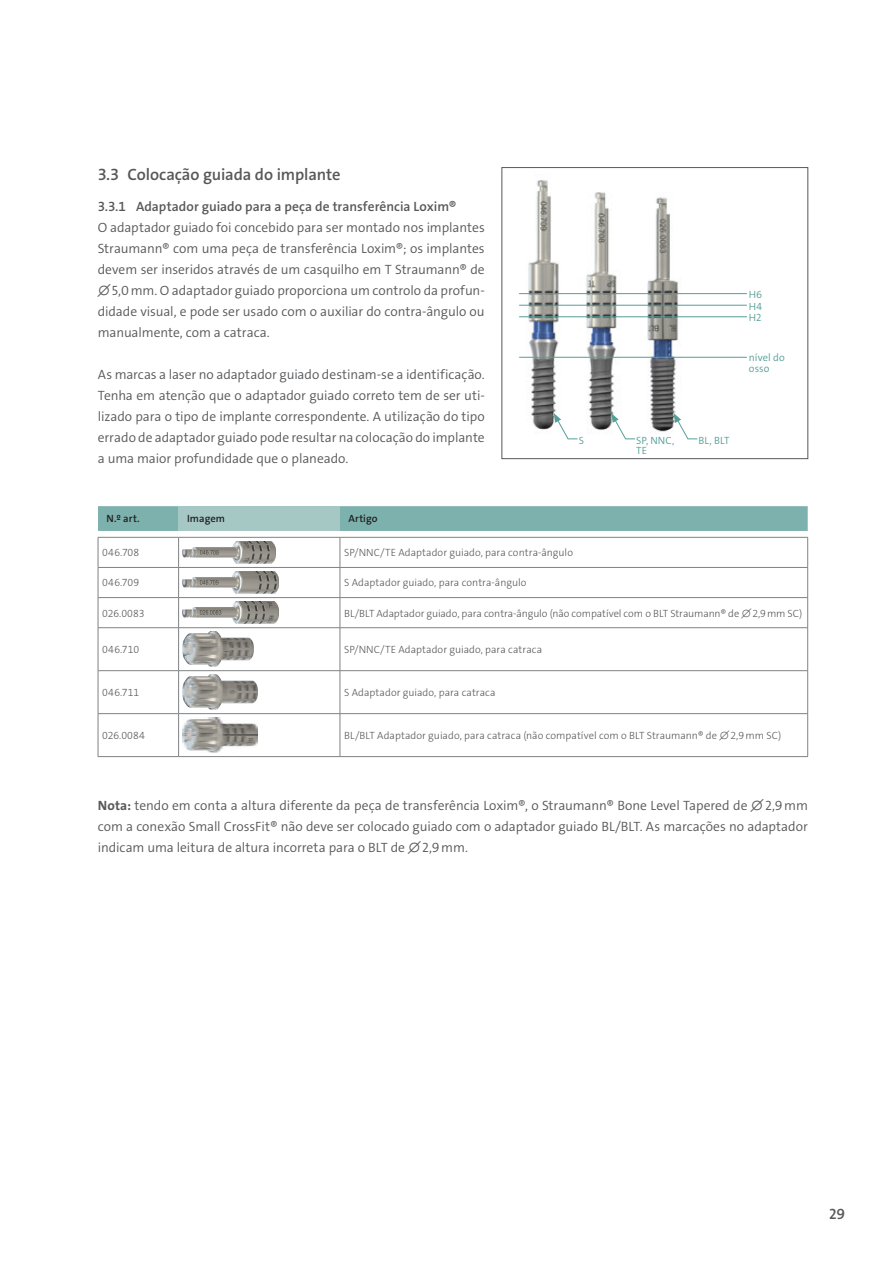
<style>
.page{position:relative;width:893px;height:1263px;background:#fff}
.page>*{position:absolute;margin:0;border:0;box-sizing:border-box;transform-origin:0 0}
.Subtitle{font:16.5px "The Sans LP6 Se Bld";letter-spacing:-.005em;color:#57585a}
.t1{font:15px "The Sans LP6 Se Bld";color:#57585a}
.Copy{font:13.5px/21px "The Sans LP4 Se Lig";color:#57585a;text-align:justify}
.Subtitle_II{font:13.5px "The Sans LP6 Se Bld";letter-spacing:.005em;color:#57585a}
.Table_Copy{font:10.5px "The Sans LP3 Lig";color:#57585a}
.Brochure_title{font:10.5px/10.5px "The Sans LP4 Se Lig";letter-spacing:.01em;color:#569e98}
.Table_Title{font:10.5px "The Sans LP6 Se Bld";letter-spacing:.005em;color:#231f20}
.s1{font-family:"The Sans LP7 Bld"}
</style>
<div class="page">
<img style="left:519px;top:180px;width:228px;height:260px">
<div style="left:502px;top:167px;width:306px;height:292px;border:1px solid #57585a"></div>
<hr style="left:519px;top:293px;width:228px;height:1px;background:#569e98">
<hr style="left:519px;top:305px;width:228px;height:1px;background:#569e98">
<hr style="left:519px;top:316px;width:228px;height:1px;background:#569e98">
<hr style="left:519px;top:357px;width:228px;height:1px;background:#569e98">
<svg style="left:554px;top:413px;width:23px;height:27px"></svg>
<svg style="left:611px;top:413px;width:24px;height:27px"></svg>
<svg style="left:673px;top:413px;width:24px;height:27px"></svg>
<div style="left:98px;top:506px;width:710px;height:25px;background:#7db1ad"></div>
<div style="left:179px;top:506px;width:161px;height:25px;background:#a5c8c5"></div>
<hr style="left:98px;top:537px;width:1px;height:30px;background:#808285">
<hr style="left:178px;top:537px;width:1px;height:30px;background:#808285">
<hr style="left:340px;top:537px;width:1px;height:30px;background:#808285">
<hr style="left:807px;top:537px;width:1px;height:30px;background:#808285">
<hr style="left:98px;top:567px;width:81px;height:1px;background:#808285">
<hr style="left:179px;top:567px;width:161px;height:1px;background:#808285">
<hr style="left:340px;top:567px;width:468px;height:1px;background:#808285">
<hr style="left:98px;top:597px;width:81px;height:1px;background:#808285">
<svg style="left:98px;top:568px;width:1px;height:59px"></svg>
<hr style="left:179px;top:597px;width:161px;height:1px;background:#808285">
<svg style="left:178px;top:568px;width:1px;height:59px"></svg>
<hr style="left:340px;top:597px;width:468px;height:1px;background:#808285">
<svg style="left:340px;top:568px;width:1px;height:59px"></svg>
<svg style="left:807px;top:568px;width:1px;height:59px"></svg>
<hr style="left:98px;top:627px;width:81px;height:1px;background:#808285">
<hr style="left:98px;top:628px;width:1px;height:42px;background:#808285">
<hr style="left:179px;top:627px;width:161px;height:1px;background:#808285">
<hr style="left:178px;top:628px;width:1px;height:42px;background:#808285">
<hr style="left:340px;top:627px;width:468px;height:1px;background:#808285">
<hr style="left:340px;top:628px;width:1px;height:42px;background:#808285">
<hr style="left:807px;top:628px;width:1px;height:42px;background:#808285">
<hr style="left:98px;top:671px;width:1px;height:42px;background:#808285">
<hr style="left:178px;top:671px;width:1px;height:42px;background:#808285">
<hr style="left:340px;top:671px;width:1px;height:42px;background:#808285">
<hr style="left:807px;top:671px;width:1px;height:42px;background:#808285">
<hr style="left:98px;top:714px;width:1px;height:42px;background:#808285">
<hr style="left:178px;top:714px;width:1px;height:42px;background:#808285">
<hr style="left:340px;top:714px;width:1px;height:42px;background:#808285">
<hr style="left:807px;top:714px;width:1px;height:42px;background:#808285">
<hr style="left:98px;top:537px;width:81px;height:1px;background:#808285">
<hr style="left:179px;top:537px;width:161px;height:1px;background:#808285">
<hr style="left:340px;top:537px;width:468px;height:1px;background:#808285">
<hr style="left:98px;top:670px;width:81px;height:1px;background:#808285">
<hr style="left:179px;top:670px;width:161px;height:1px;background:#808285">
<hr style="left:340px;top:670px;width:468px;height:1px;background:#808285">
<hr style="left:98px;top:713px;width:81px;height:1px;background:#808285">
<hr style="left:179px;top:713px;width:161px;height:1px;background:#808285">
<hr style="left:340px;top:713px;width:468px;height:1px;background:#808285">
<hr style="left:98px;top:756px;width:81px;height:1px;background:#808285">
<hr style="left:179px;top:756px;width:161px;height:1px;background:#808285">
<hr style="left:340px;top:756px;width:468px;height:1px;background:#808285">
<img style="left:183px;top:542px;width:92px;height:21px">
<img style="left:183px;top:572px;width:96px;height:21px">
<img style="left:183px;top:602px;width:96px;height:21px">
<img style="left:183px;top:632px;width:71px;height:34px">
<img style="left:183px;top:675px;width:74px;height:34px">
<img style="left:183px;top:718px;width:74px;height:34px">
<p class="Subtitle" style="left:98px;top:163px;width:244px">3.3 Colocação guiada do implante</p>
<p class="Subtitle_II" style="left:98px;top:198px;width:360px">3.3.1 Adaptador guiado para a peça de transferência Loxim®</p>
<p class="Copy" style="left:98px;top:217px;width:388px">O adaptador guiado foi concebido para ser montado nos implantes Straumann® com uma peça de transferência Loxim®; os implantes devem ser inseridos através de um casquilho em T Straumann® de ∅5,0mm. O adaptador guiado proporciona um controlo da profun&shy;didade visual, e pode ser usado com o auxiliar do contra-ângulo ou manualmente, com a catraca.</p>
<p class="Copy" style="left:98px;top:364px;width:388px">As marcas a laser no adaptador guiado destinam-se a identificação.<br>Tenha em atenção que o adaptador guiado correto tem de ser uti&shy;lizado para o tipo de implante correspondente. A utilização do tipo errado de adaptador guiado pode resultar na colocação do implante a uma maior profundidade que o planeado.</p>
<p class="Brochure_title" style="left:749px;top:290px;width:15px">H6</p>
<p class="Brochure_title" style="left:749px;top:301px;width:15px">H4</p>
<p class="Brochure_title" style="left:749px;top:312px;width:14px">H2</p>
<p class="Brochure_title" style="left:749px;top:353px;width:37px">nível do osso</p>
<p class="Brochure_title" style="left:579px;top:435px;width:7px">S</p>
<p class="Brochure_title" style="left:636px;top:435px;width:40px">SP, NNC,<br>TE</p>
<p class="Brochure_title" style="left:699px;top:435px;width:32px">BL, BLT</p>
<p class="Table_Title" style="left:107px;top:512px;width:35px">N.º art.</p>
<p class="Table_Title" style="left:187px;top:512px;width:40px">Imagem</p>
<p class="Table_Title" style="left:348px;top:512px;width:31px">Artigo</p>
<p class="Table_Copy" style="left:102px;top:546px;width:38px">046.708</p>
<p class="Table_Copy" style="left:344px;top:546px;width:230px">SP/NNC/TE Adaptador guiado, para contra-ângulo</p>
<p class="Table_Copy" style="left:102px;top:576px;width:39px">046.709</p>
<p class="Table_Copy" style="left:344px;top:576px;width:184px">S Adaptador guiado, para contra-ângulo</p>
<p class="Table_Copy" style="left:102px;top:606px;width:44px">026.0083</p>
<p class="Table_Copy" style="left:344px;top:606px;width:460px">BL/BLT Adaptador guiado, para contra-ângulo (não compatível com o BLT Straumann® de ∅2,9mm SC)</p>
<p class="Table_Copy" style="left:102px;top:643px;width:38px">046.710</p>
<p class="Table_Copy" style="left:344px;top:643px;width:199px">SP/NNC/TE Adaptador guiado, para catraca</p>
<p class="Table_Copy" style="left:102px;top:686px;width:39px">046.711</p>
<p class="Table_Copy" style="left:344px;top:686px;width:153px">S Adaptador guiado, para catraca</p>
<p class="Table_Copy" style="left:102px;top:729px;width:44px">026.0084</p>
<p class="Table_Copy" style="left:344px;top:729px;width:439px">BL/BLT Adaptador guiado, para catraca (não compatível com o BLT Straumann® de ∅2,9mm SC)</p>
<p class="Copy" style="left:98px;top:795px;width:712px"><span class="s1">Nota:</span> tendo em conta a altura diferente da peça de transferência Loxim®, o Straumann® Bone Level Tapered de ∅2,9mm com a conexão Small CrossFit® não deve ser colocado guiado com o adaptador guiado BL/BLT. As marcações no adaptador indicam uma leitura de altura incorreta para o BLT de ∅2,9mm.</p>
<p class="t1" style="left:829px;top:1204px;width:18px">29</p>
</div>
